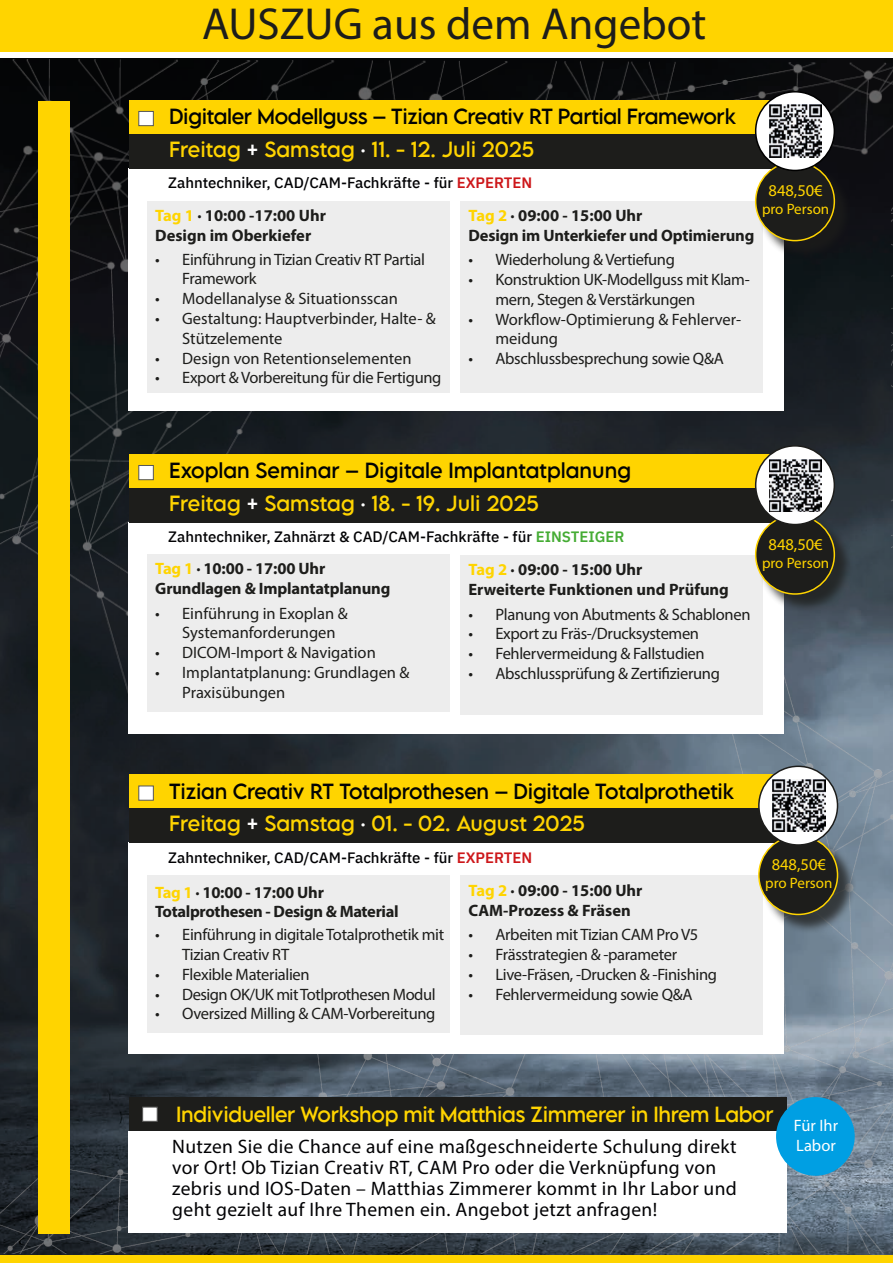
<style>
.page{position:relative;width:893px;height:1263px;background:#fff}
.page>*{position:absolute;margin:0;border:0;box-sizing:border-box;transform-origin:0 0}
.t1{font:45px "Myriad Pro";color:#1d1d1b}
.t2{font:19.5px/21px "Myriad Pro";letter-spacing:.02em;color:#020204}
.t3{font:19.5px "LEMONMILK Pro FTR";letter-spacing:-.01em;color:#020304}
.t4{font:19.5px "LEMONMILK Pro FTR";color:#ffd400}
.t5{font:19.5px "LEMONMILK Pro FTR";letter-spacing:-.02em;color:#ffd400}
.t6{font:16.5px/19.8px "Myriad Pro";letter-spacing:-.02em;color:#1d1d1b}
.t7{font:700 16.5px "Myriad Pro";letter-spacing:-.01em;color:#1d1d1b}
.t8{font:16.5px/19.8px "Myriad Pro";color:#1d1d1b}
.t9{font:16.5px "Myriad Pro";color:#ffd400}
.t10{font:16.5px "Myriad Pro";color:#fff}
.t11{font:500 15px "IBM Plex Sans";color:#020204}
.t12{font:15px "Myriad Pro";color:#ffd400}
.s1{color:#fff}
.s2{font-weight:600;color:#cd171a}
.s3{color:#ffd400}
.s4{font-weight:600;color:#45ac34}
</style>
<div class="page">
<img style="left:0;top:59px;width:893px;height:523px">
<img style="left:0;top:582px;width:893px;height:671px">
<div style="left:0;top:0;width:893px;height:51px;background:#ffd400"></div>
<div style="left:38px;top:101px;width:32px;height:1133px;background:#ffd400"></div>
<img style="left:892px;top:61px;width:1px;height:672px">
<div style="left:0;top:1255px;width:893px;height:8px;background:#ffd400"></div>
<div style="left:130px;top:1097px;width:657px;height:34px;background:#1d1d1b"></div>
<div style="left:129px;top:1131px;width:658px;height:101px;background:#fff"></div>
<div style="left:142px;top:1107px;width:16px;height:15px;background:#fff;border:1px solid #575756"></div>
<div style="left:129px;top:100px;width:655px;height:34px;background:#ffd400"></div>
<div style="left:129px;top:168px;width:655px;height:243px;background:#fff"></div>
<div style="left:138px;top:111px;width:16px;height:15px;background:#fff;border:1px solid #575756"></div>
<div style="left:129px;top:134px;width:655px;height:34px;background:#1d1d1b"></div>
<div style="left:147px;top:201px;width:303px;height:192px;background:#ededed"></div>
<div style="left:460px;top:201px;width:303px;height:192px;background:#ededed"></div>
<div style="left:129px;top:454px;width:655px;height:34px;background:#ffd400"></div>
<div style="left:129px;top:522px;width:655px;height:211px;background:#fff"></div>
<div style="left:138px;top:465px;width:16px;height:15px;background:#fff;border:1px solid #575756"></div>
<div style="left:129px;top:488px;width:655px;height:34px;background:#1d1d1b"></div>
<div style="left:147px;top:555px;width:303px;height:157px;background:#ededed"></div>
<div style="left:460px;top:555px;width:303px;height:159px;background:#ededed"></div>
<div style="left:129px;top:775px;width:655px;height:34px;background:#ffd400"></div>
<div style="left:129px;top:842px;width:655px;height:212px;background:#fff"></div>
<div style="left:138px;top:786px;width:16px;height:14px;background:#fff;border:1px solid #575756"></div>
<div style="left:129px;top:809px;width:655px;height:34px;background:#1d1d1b"></div>
<div style="left:147px;top:875px;width:303px;height:158px;background:#ededed"></div>
<div style="left:460px;top:875px;width:303px;height:160px;background:#ededed"></div>
<div style="left:757px;top:517px;width:97px;height:96px;background:#1d1d1b;opacity:.75"></div>
<div style="left:756px;top:515px;width:78px;height:79px;background:#1d1d1b;border-radius:50%"></div>
<div style="left:755px;top:515px;width:80px;height:80px;border:2px solid #ffd400;border-radius:50%"></div>
<div style="left:757px;top:164px;width:97px;height:96px;background:#1d1d1b;opacity:.75"></div>
<div style="left:756px;top:162px;width:78px;height:79px;background:#1d1d1b;border-radius:50%"></div>
<div style="left:755px;top:161px;width:80px;height:80px;border:2px solid #ffd400;border-radius:50%"></div>
<div style="left:761px;top:838px;width:96px;height:96px;background:#1d1d1b;opacity:.75"></div>
<div style="left:759px;top:836px;width:78px;height:78px;background:#1d1d1b;border-radius:50%"></div>
<div style="left:758px;top:835px;width:80px;height:80px;border:2px solid #ffd400;border-radius:50%"></div>
<div style="left:756px;top:446px;width:78px;height:78px;background:#fff;border-radius:50%"></div>
<div style="left:755px;top:445px;width:80px;height:80px;border:2px solid #1d1d1b;border-radius:50%"></div>
<div style="left:759px;top:766px;width:78px;height:79px;background:#fff;border-radius:50%"></div>
<div style="left:758px;top:765px;width:80px;height:81px;border:2px solid #1d1d1b;border-radius:50%"></div>
<div style="left:776px;top:1097px;width:79px;height:79px;background:#009fe3;border-radius:50%"></div>
<div style="left:756px;top:92px;width:78px;height:78px;background:#fff;border-radius:50%"></div>
<div style="left:755px;top:91px;width:80px;height:80px;border:2px solid #000;border-radius:50%"></div>
<img style="left:769px;top:105px;width:53px;height:52px">
<img style="left:769px;top:459px;width:52px;height:52px">
<img style="left:772px;top:779px;width:53px;height:53px">
<p class="t1" style="left:202px;top:-4px;width:506px">AUSZUG aus dem Angebot</p>
<p class="t3" style="left:169px;top:104px;width:569px">Digitaler Modellguss – Tizian Creativ RT Partial Framework</p>
<p class="t4" style="left:169px;top:136px;width:366px">Freitag <span class="s1">+</span> Samstag <span class="s1">∙</span> 11. - 12. Juli 2025</p>
<p class="t11" style="left:168px;top:171px;width:365px">Zahntechniker, CAD/CAM-Fachkräfte - für <span class="s2">EXPERTEN</span></p>
<p class="t7" style="left:155px;top:204px;width:172px"><span class="s3">Tag 1</span> ∙ 10:00 -17:00 Uhr</p>
<p class="t7" style="left:155px;top:224px;width:158px">Design im Oberkiefer</p>
<p class="t6" style="left:182px;top:249px;width:244px;text-indent:-27px">• Einführung in Tizian Creativ RT Partial<br>Framework</p>
<p class="t8" style="left:155px;top:288px;width:244px">• Modellanalyse &amp; Situationsscan</p>
<p class="t8" style="left:182px;top:308px;width:255px;text-indent:-27px">• Gestaltung: Hauptverbinder, Halte- &amp;<br>Stützelemente</p>
<p class="t8" style="left:155px;top:348px;width:258px">• Design von Retentionselementen</p>
<p class="t6" style="left:155px;top:368px;width:288px">• Export &amp; Vorbereitung für die Fertigung</p>
<p class="t7" style="left:468px;top:204px;width:176px"><span class="s3">Tag 2</span> ∙ 09:00 - 15:00 Uhr</p>
<p class="t7" style="left:468px;top:224px;width:287px">Design im Unterkiefer und Optimierung</p>
<p class="t6" style="left:468px;top:249px;width:208px">• Wiederholung &amp; Vertiefung</p>
<p class="t6" style="left:495px;top:269px;width:256px;text-indent:-27px">• Konstruktion UK-Modellguss mit Klam&shy;mern, Stegen &amp; Verstärkungen</p>
<p class="t8" style="left:495px;top:309px;width:247px;text-indent:-27px">• Workflow-Optimierung &amp; Fehlerver&shy;meidung</p>
<p class="t6" style="left:468px;top:348px;width:257px">• Abschlussbesprechung sowie Q&amp;A</p>
<p class="t9" style="left:768px;top:180px;width:56px">848,50€</p>
<p class="t12" style="left:762px;top:200px;width:69px">pro Person</p>
<p class="t3" style="left:169px;top:458px;width:463px">Exoplan Seminar – Digitale Implantatplanung</p>
<p class="t4" style="left:169px;top:490px;width:371px">Freitag <span class="s1">+</span> Samstag <span class="s1">∙</span> 18. - 19. Juli 2025</p>
<p class="t11" style="left:168px;top:525px;width:458px">Zahntechniker, Zahnärzt &amp; CAD/CAM-Fachkräfte - für <span class="s4">EINSTEIGER</span></p>
<p class="t7" style="left:155px;top:557px;width:172px"><span class="s3">Tag 1</span> ∙ 10:00 - 17:00 Uhr</p>
<p class="t7" style="left:155px;top:577px;width:237px">Grundlagen &amp; Implantatplanung</p>
<p class="t8" style="left:182px;top:603px;width:167px;text-indent:-27px">• Einführung in Exoplan &amp;<br>Systemanforderungen</p>
<p class="t8" style="left:155px;top:642px;width:222px">• DICOM-Import &amp; Navigation</p>
<p class="t8" style="left:182px;top:662px;width:229px;text-indent:-27px">• Implantatplanung: Grundlagen &amp;<br>Praxisübungen</p>
<p class="t7" style="left:468px;top:558px;width:176px"><span class="s3">Tag 2</span> ∙ 09:00 - 15:00 Uhr</p>
<p class="t7" style="left:468px;top:578px;width:262px">Erweiterte Funktionen und Prüfung</p>
<p class="t6" style="left:468px;top:604px;width:284px">• Planung von Abutments &amp; Schablonen</p>
<p class="t6" style="left:468px;top:624px;width:232px">• Export zu Fräs-/Drucksystemen</p>
<p class="t6" style="left:468px;top:644px;width:238px">• Fehlervermeidung &amp; Fallstudien</p>
<p class="t6" style="left:468px;top:663px;width:253px">• Abschlussprüfung &amp; Zertifizierung</p>
<p class="t9" style="left:768px;top:534px;width:56px">848,50€</p>
<p class="t12" style="left:762px;top:553px;width:69px">pro Person</p>
<p class="t3" style="left:169px;top:778px;width:567px">Tizian Creativ RT Totalprothesen – Digitale Totalprothetik</p>
<p class="t4" style="left:169px;top:811px;width:417px">Freitag <span class="s1">+</span> Samstag <span class="s1">∙</span> 01. - 02. August 2025</p>
<p class="t11" style="left:168px;top:846px;width:365px">Zahntechniker, CAD/CAM-Fachkräfte - für <span class="s2">EXPERTEN</span></p>
<p class="t7" style="left:155px;top:881px;width:170px"><span class="s3">Tag 1</span> ∙ 10:00 - 17:00 Uhr</p>
<p class="t7" style="left:155px;top:901px;width:245px">Totalprothesen - Design &amp; Material</p>
<p class="t6" style="left:182px;top:924px;width:264px;text-indent:-27px">• Einführung in digitale Totalprothetik mit<br>Tizian Creativ RT</p>
<p class="t6" style="left:155px;top:964px;width:156px">• Flexible Materialien</p>
<p class="t6" style="left:155px;top:984px;width:282px">• Design OK/UK mit Totlprothesen Modul</p>
<p class="t6" style="left:155px;top:1004px;width:282px">• Oversized Milling &amp; CAM-Vorbereitung</p>
<p class="t7" style="left:468px;top:880px;width:176px"><span class="s3">Tag 2</span> ∙ 09:00 - 15:00 Uhr</p>
<p class="t7" style="left:468px;top:900px;width:164px">CAM-Prozess &amp; Fräsen</p>
<p class="t6" style="left:468px;top:924px;width:231px">• Arbeiten mit Tizian CAM Pro V5</p>
<p class="t6" style="left:468px;top:944px;width:210px">• Frässtrategien &amp; -parameter</p>
<p class="t6" style="left:468px;top:964px;width:250px">• Live-Fräsen, -Drucken &amp; -Finishing</p>
<p class="t6" style="left:468px;top:984px;width:226px">• Fehlervermeidung sowie Q&amp;A</p>
<p class="t9" style="left:772px;top:854px;width:56px">848,50€</p>
<p class="t12" style="left:765px;top:874px;width:69px">pro Person</p>
<p class="t5" style="left:176px;top:1101px;width:599px">Individueller Workshop mit Matthias Zimmerer in Ihrem Labor</p>
<p class="t2" style="left:172px;top:1136px;width:566px">Nutzen Sie die Chance auf eine maßgeschneiderte Schulung direkt vor Ort! Ob Tizian Creativ RT, CAM Pro oder die Verknüpfung von zebris und IOS-Daten – Matthias Zimmerer kommt in Ihr Labor und geht gezielt auf Ihre Themen ein. Angebot jetzt anfragen!</p>
<p class="t10" style="left:794px;top:1115px;width:46px">Für Ihr</p>
<p class="t10" style="left:796px;top:1135px;width:41px">Labor</p>
</div>
